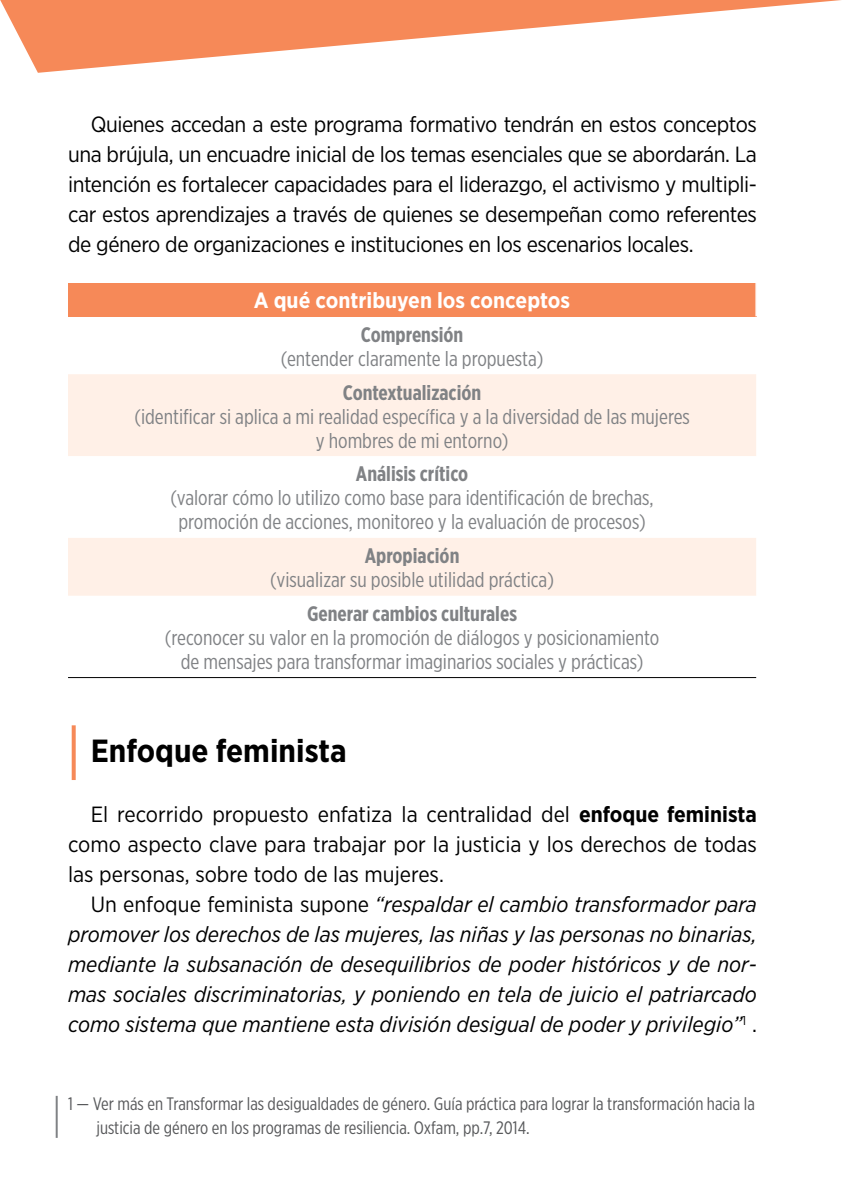
<style>
.page{position:relative;width:842px;height:1191px;background:#fff}
.page>*{position:absolute;margin:0;border:0;box-sizing:border-box;transform-origin:0 0}
.subt{font:700 32px "Gotham Narrow";color:#000}
.CT{font:22px/30px "Gotham Narrow";letter-spacing:-.02em;color:#000;text-align:justify}
.CT-2{font:italic 22px/30px "Gotham Narrow";color:#000;text-align:justify}
.tit_tablas{font:700 22px "Gotham Narrow";color:#fff}
.tabla_inter_text{font:21px/24px "Gotham X Narrow";color:#808285;text-align:center}
.tabla_inter_text-2{font:700 21px "Gotham X Narrow";color:#808285}
.Nota_al_pie{font:18px/24px "Gotham X Narrow";color:#58595b}
.s1{font-weight:700}
.s2{font-style:normal}
</style>
<div class="page">
<svg style="left:72px;top:725px;width:4px;height:55px"></svg>
<div style="left:68px;top:283px;width:688px;height:33px;background:#f68958"></div>
<svg style="left:68px;top:374px;width:688px;height:222px;fill:#fff0e7"></svg>
<hr style="left:755px;top:283px;width:2px;height:33px;background:#fff">
<hr style="left:68px;top:677px;width:688px;height:1px;background:#000">
<hr style="left:56px;top:1095px;width:2px;height:42px;background:#808285">
<svg style="left:0;top:0;width:841px;height:73px"></svg>
<p class="CT" style="left:68px;top:109px;width:690px;text-indent:23px">Quienes accedan a este programa formativo tendrán en estos conceptos una brújula, un encuadre inicial de los temas esenciales que se abordarán. La intención es fortalecer capacidades para el liderazgo, el activismo y multipli&shy;car estos aprendizajes a través de quienes se desempeñan como referentes de género de organizaciones e instituciones en los escenarios locales.</p>
<p class="tit_tablas" style="left:254px;top:286px;width:318px">A qué contribuyen los conceptos</p>
<p class="tabla_inter_text-2" style="left:361px;top:321px;width:104px">Comprensión</p>
<p class="tabla_inter_text" style="left:281px;top:346px;width:264px">(entender claramente la propuesta)</p>
<p class="tabla_inter_text-2" style="left:343px;top:379px;width:140px">Contextualización</p>
<p class="tabla_inter_text" style="left:134px;top:404px;width:557px">(identificar si aplica a mi realidad específica y a la diversidad de las mujeres y hombres de mi entorno)</p>
<p class="tabla_inter_text-2" style="left:356px;top:461px;width:114px">Análisis crítico</p>
<p class="tabla_inter_text" style="left:171px;top:485px;width:485px">(valorar cómo lo utilizo como base para identificación de brechas, promoción de acciones, monitoreo y la evaluación de procesos)</p>
<p class="tabla_inter_text-2" style="left:365px;top:543px;width:96px">Apropiación</p>
<p class="tabla_inter_text" style="left:270px;top:567px;width:285px">(visualizar su posible utilidad práctica)</p>
<p class="tabla_inter_text-2" style="left:307px;top:601px;width:211px">Generar cambios culturales</p>
<p class="tabla_inter_text" style="left:165px;top:625px;width:496px">(reconocer su valor en la promoción de diálogos y posicionamiento de mensajes para transformar imaginarios sociales y prácticas)</p>
<p class="subt" style="left:91px;top:730px;width:257px">Enfoque feminista</p>
<p class="CT" style="left:68px;top:799px;width:690px;text-indent:23px">El recorrido propuesto enfatiza la centralidad del <span class="s1">enfoque feminista </span>como aspecto clave para trabajar por la justicia y los derechos de todas las personas, sobre todo de las mujeres.</p>
<p class="CT-2" style="left:68px;top:889px;width:690px;text-indent:23px"><span class="s2">Un enfoque feminista supone</span> “respaldar el cambio transformador para promover los derechos de las mujeres, las niñas y las personas no binarias, mediante la subsanación de desequilibrios de poder históricos y de nor&shy;mas sociales discriminatorias, y poniendo en tela de juicio el patriarcado como sistema que mantiene esta división desigual de poder y privilegio”<sup>1</sup> <span class="s2">.</span></p>
<p class="Nota_al_pie" style="left:96px;top:1091px;width:660px;text-indent:-28px">1 — Ver más en Transformar las desigualdades de género. Guía práctica para lograr la transformación hacia la justicia de género en los programas de resiliencia. Oxfam, pp.7, 2014.</p>
</div>
